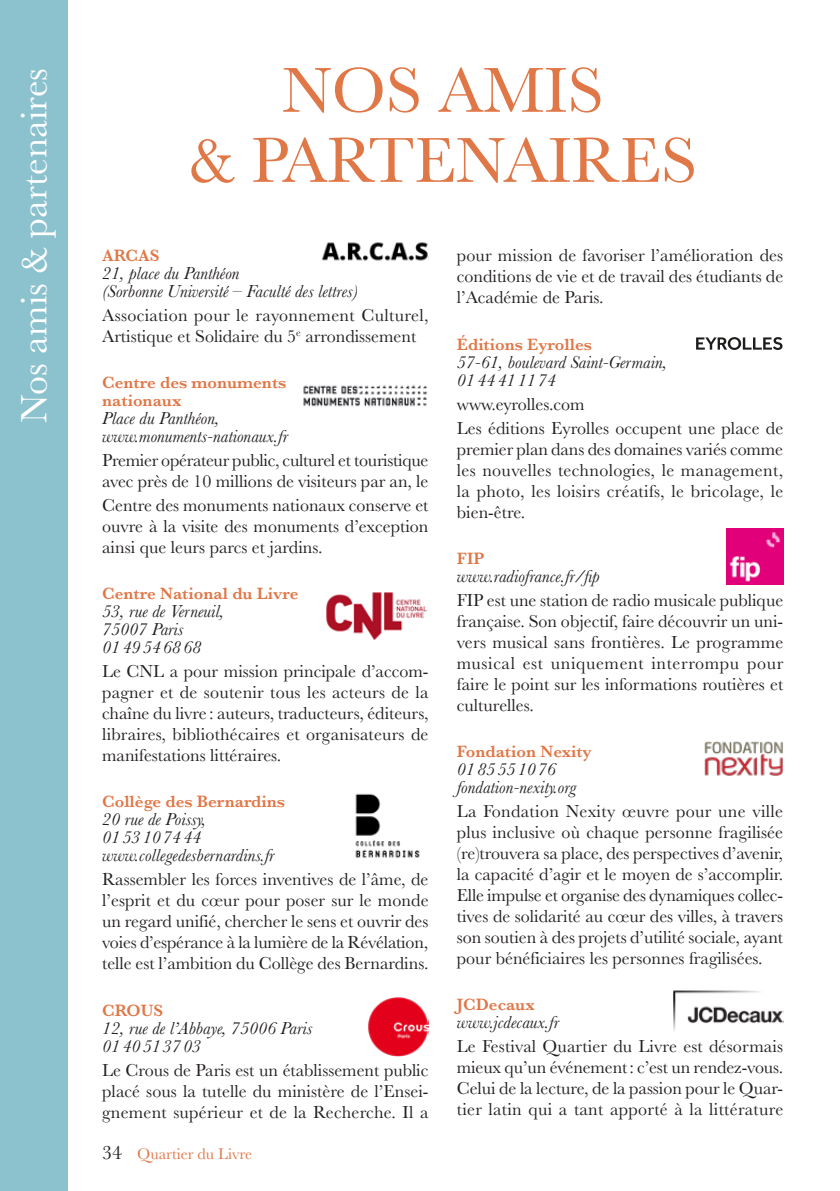
<style>
.page{position:relative;width:840px;height:1191px;background:#fff}
.page>*{position:absolute;margin:0;border:0;box-sizing:border-box;transform-origin:0 0}
.t1{font:66px/70px "Baskerville";color:#e07747;text-align:center}
.t2{font:38px "Baskerville";color:#fff}
.t3{font:18px/21px "Baskerville";color:#231f20;text-align:justify}
.t4{font:italic 18px/18px "Baskerville";color:#231f20}
.t5{font:600 17px/18px "Baskerville";color:#e07747}
.t6{font:16px "Baskerville";color:#e07747}
.s1{font-size:20px;color:#231f20}
</style>
<div class="page">
<div style="left:0;top:0;width:68px;height:1191px;background:#8cc2cd"></div>
<img style="left:322px;top:242px;width:106px;height:19px">
<img style="left:303px;top:384px;width:124px;height:23px">
<img style="left:326px;top:592px;width:101px;height:48px">
<img style="left:355px;top:793px;width:65px;height:66px">
<img style="left:368px;top:997px;width:60px;height:60px">
<svg style="left:696px;top:337px;width:86px;height:13px"></svg>
<img style="left:726px;top:528px;width:56px;height:56px">
<img style="left:704px;top:741px;width:78px;height:35px">
<img style="left:673px;top:990px;width:109px;height:41px">
<h2 class="t2" style="left:10px;top:423px;width:357px;rotate:-90deg">Nos amis &amp; partenaires</h2>
<h1 class="t1" style="left:188px;top:56px;width:509px">NOS AMIS<br>&amp; PARTENAIRES</h1>
<p class="t5" style="left:102px;top:246px;width:59px">ARCAS</p>
<p class="t4" style="left:102px;top:264px;width:257px">21, place du Panthéon<br>(Sorbonne Université – Faculté des lettres)</p>
<p class="t3" style="left:102px;top:304px;width:328px">Association pour le rayonnement Culturel,<br>Artistique et Solidaire du 5<sup>e</sup> arrondissement</p>
<p class="t5" style="left:102px;top:373px;width:186px">Centre des monuments nationaux</p>
<p class="t4" style="left:102px;top:409px;width:187px">Place du Panthéon, www.monuments-nationaux.fr</p>
<p class="t3" style="left:102px;top:450px;width:327px">Premier opérateur public, culturel et touristique avec près de 10 millions de visiteurs par an, le</p>
<p class="t3" style="left:102px;top:495px;width:327px">Centre des monuments nationaux conserve et ouvre à la visite des monuments d’exception ainsi que leurs parcs et jardins.</p>
<p class="t5" style="left:102px;top:584px;width:198px">Centre National du Livre</p>
<p class="t4" style="left:102px;top:602px;width:123px">53, rue de Verneuil,<br>75007 Paris<br>0149 546868</p>
<p class="t3" style="left:102px;top:661px;width:328px">Le CNL a pour mission principale d’accom&shy;pagner et de soutenir tous les acteurs de la chaîne du livre : auteurs, traducteurs, éditeurs, libraires, bibliothécaires et organisateurs de manifestations littéraires.</p>
<p class="t5" style="left:102px;top:792px;width:184px">Collège des Bernardins</p>
<p class="t4" style="left:102px;top:810px;width:174px">20 rue de Poissy,<br>0153 107444 www.collegedesbernardins.fr</p>
<p class="t3" style="left:102px;top:869px;width:328px">Rassembler les forces inventives de l’âme, de l’esprit et du cœur pour poser sur le monde un regard unifié, chercher le sens et ouvrir des voies d’espérance à la lumière de la Révélation, telle est l’ambition du Collège des Bernardins.</p>
<p class="t5" style="left:102px;top:1001px;width:63px">CROUS</p>
<p class="t4" style="left:102px;top:1018px;width:211px">12, rue de l’Abbaye, 75006 Paris<br>0140 513703</p>
<p class="t3" style="left:102px;top:1059px;width:328px">Le Crous de Paris est un établissement public placé sous la tutelle du ministère de l’Ensei&shy;gnement supérieur et de la Recherche. Il a</p>
<p class="t6" style="left:102px;top:1143px;width:151px"><span class="s1">34</span> Quartier du Livre</p>
<p class="t3" style="left:456px;top:245px;width:328px">pour mission de favoriser l’amélioration des conditions de vie et de travail des étudiants de l’Académie de Paris.</p>
<p class="t5" style="left:456px;top:335px;width:136px">Éditions Eyrolles</p>
<p class="t4" style="left:456px;top:353px;width:212px">57-61, boulevard Saint-Germain,<br>01 44 41 11 74</p>
<p class="t3" style="left:456px;top:392px;width:327px;line-height:23.8px">www.eyrolles.com<br>Les éditions Eyrolles occupent une place de</p>
<p class="t3" style="left:456px;top:438px;width:328px">premier plan dans des domaines variés comme les nouvelles technologies, le management, la photo, les loisirs créatifs, le bricolage, le bien-être.</p>
<p class="t5" style="left:456px;top:549px;width:29px">FIP</p>
<p class="t4" style="left:456px;top:567px;width:144px">www.radiofrance.fr/fip</p>
<p class="t3" style="left:456px;top:590px;width:328px">FIP est une station de radio musicale publique française. Son objectif, faire découvrir un uni&shy;vers musical sans frontières. Le programme musical est uniquement interrompu pour faire le point sur les informations routières et culturelles.</p>
<p class="t5" style="left:456px;top:742px;width:136px">Fondation Nexity</p>
<p class="t4" style="left:456px;top:760px;width:121px">01 85 55 10 76 fondation-nexity.org</p>
<p class="t3" style="left:456px;top:801px;width:327px">La Fondation Nexity œuvre pour une ville plus inclusive où chaque personne fragilisée (re)trouvera sa place, des perspectives d’avenir, la capacité d’agir et le moyen de s’accomplir.<br>Elle impulse et organise des dynamiques collec&shy;tives de solidarité au cœur des villes, à travers son soutien à des projets d’utilité sociale, ayant pour bénéficiaires les personnes fragilisées.</p>
<p class="t5" style="left:456px;top:995px;width:79px">JCDecaux</p>
<p class="t4" style="left:456px;top:1013px;width:103px">www.jcdecaux.fr</p>
<p class="t3" style="left:456px;top:1036px;width:328px">Le Festival Quartier du Livre est désormais mieux qu’un événement: c’est un rendez-vous.<br>Celui de la lecture, de la passion pour le Quar&shy;tier latin qui a tant apporté à la littérature</p>
</div>
